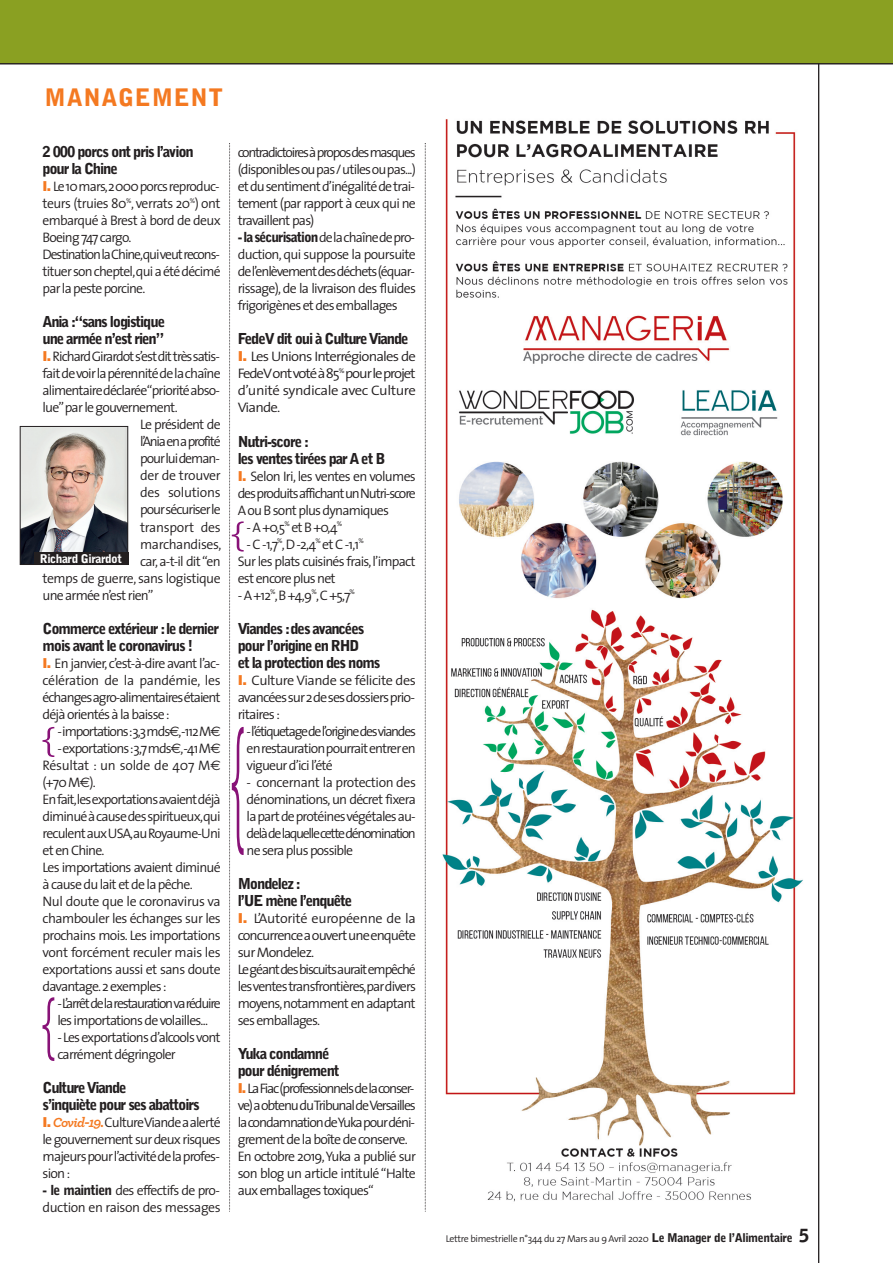
<style>
.page{position:relative;width:893px;height:1263px;background:#fff}
.page>*{position:absolute;margin:0;border:0;box-sizing:border-box;transform-origin:0 0}
.t1{font:900 24px "Bell Gothic";letter-spacing:.03em;color:#f47921}
.t2{font:900 15px/17px "Bell Gothic";letter-spacing:-.075em;color:#231f20}
.t3{font:300 13.8px/17px "The Sans";letter-spacing:-.06em;color:#231f20;text-align:justify}
.t4{font:300 13.8px/17px "The Sans";letter-spacing:-.06em;color:#231f20;text-align:justify;scale:1.07 1}
.t5{font:300 13.8px/17px "The Sans";letter-spacing:-.09em;color:#231f20}
.t6{font:300 13.8px/17px "The Sans";letter-spacing:-.03em;color:#231f20}
.t7{font:300 13.8px/17.1px "The Sans";letter-spacing:-.02em;color:#231f20}
.t8{font:300 13.8px "The Sans";letter-spacing:-.04em;color:#231f20}
.t9{font:900 12px "Bell Gothic";letter-spacing:-.04em;color:#fff}
.t10{font:300 9.9px "The Sans";letter-spacing:-.035em;color:#231f20}
.s1{font-family:"Arial";font-weight:900;color:#f47921}
.s2{font-family:"Euro Sans";font-weight:400}
.s3{font-family:"Archer";font-weight:700;font-style:italic;color:#f47921}
.s4{font-family:"Bell Gothic";font-weight:900}
.s5{font-family:"Bell Gothic";font-weight:900;font-size:12px}
.s6{font-family:"Bell Gothic";font-weight:900;font-size:18px}
</style>
<div class="page">
<div style="left:0;top:0;width:893px;height:64px;background:#8aa022"></div>
<svg style="left:425px;top:143px;width:1px;height:1069px"></svg>
<hr style="left:818px;top:64px;width:1px;height:1199px;background:#231f20">
<img style="left:442px;top:119px;width:361px;height:1083px">
<hr style="left:0;top:63px;width:893px;height:1px;background:#231f20">
<img style="left:22px;top:428px;width:104px;height:135px">
<div style="left:20px;top:426px;width:108px;height:139px;border:1px solid #231f20"></div>
<div style="left:34px;top:552px;width:94px;height:12px;background:#231f20"></div>
<svg style="left:43px;top:727px;width:11px;height:30px"></svg>
<svg style="left:43px;top:997px;width:11px;height:64px"></svg>
<svg style="left:229px;top:143px;width:15px;height:1069px"></svg>
<p class="t1" style="left:45px;top:89px;width:180px">MANAGEMENT</p>
<p class="t2" style="left:43px;top:145px;width:153px">2 000 porcs ont pris l’avion pour la Chine</p>
<p class="t3" style="left:43px;top:180px;width:180px"><span class="s1">I.</span> Le 10 mars,2 000 porcs reproduc&shy;teurs (truies 80<sup>%</sup>, verrats 20<sup>%</sup>) ont embarqué à Brest à bord de deux Boeing 747 cargo.</p>
<p class="t3" style="left:43px;top:248px;width:180px">Destination la Chine,qui veut recons&shy;tituer son cheptel,qui a été décimé par la peste porcine.</p>
<p class="t2" style="left:43px;top:315px;width:124px">Ania :“sans logistique une armée n’est rien”</p>
<p class="t3" style="left:43px;top:350px;width:180px"><span class="s1">I.</span> Richard Girardot s’est dit très satis&shy;fait de voir la pérennité de la chaîne alimentaire déclarée “priorité abso&shy;lue” par le gouvernement.</p>
<p class="t3" style="left:140px;top:418px;width:82px">Le président de</p>
<p class="t5" style="left:140px;top:435px;width:82px">l’Ania en a profité</p>
<p class="t3" style="left:140px;top:452px;width:81px">pour lui deman-</p>
<p class="t7" style="left:140px;top:469px;width:82px">der de trouver</p>
<p class="t7" style="left:140px;top:486px;width:82px">des solutions</p>
<p class="t3" style="left:140px;top:503px;width:82px">pour sécuriser le</p>
<p class="t7" style="left:140px;top:520px;width:82px">transport des</p>
<p class="t6" style="left:140px;top:537px;width:83px">marchandises,</p>
<p class="t3" style="left:140px;top:554px;width:82px">car, a-t-il dit “en</p>
<p class="t8" style="left:43px;top:572px;width:180px">temps de guerre, sans logistique</p>
<p class="t3" style="left:43px;top:588px;width:113px">une armée n’est rien”</p>
<p class="t2" style="left:43px;top:621px;width:178px">Commerce extérieur :le dernier mois avant le coronavirus !</p>
<p class="t3" style="left:43px;top:656px;width:180px"><span class="s1">I.</span> En janvier, c’est-à-dire avant l’ac&shy;célération de la pandémie, les échanges agro-alimentaires étaient déjà orientés à la baisse :</p>
<p class="t3" style="left:57px;top:724px;width:165px">- importations :3,3 mds<span class="s2">€</span>,-112 M<span class="s2">€</span></p>
<p class="t3" style="left:57px;top:741px;width:165px">- exportations :3,7 mds<span class="s2">€</span>,-41 M<span class="s2">€</span></p>
<p class="t7" style="left:43px;top:758px;width:180px">Résultat : un solde de 407 M<span class="s2">€ </span>(+70 M<span class="s2">€</span>).</p>
<p class="t3" style="left:43px;top:792px;width:180px">En fait,les exportations avaient déjà diminué à cause des spiritueux,qui reculent aux USA,au Royaume-Uni et en Chine.</p>
<p class="t3" style="left:43px;top:860px;width:180px">Les importations avaient diminué à cause du lait et de la pêche.</p>
<p class="t3" style="left:43px;top:894px;width:180px">Nul doute que le coronavirus va chambouler les échanges sur les prochains mois. Les importations vont forcément reculer mais les exportations aussi et sans doute davantage. 2 exemples :</p>
<p class="t5" style="left:57px;top:996px;width:165px">- L’arrêt de la restauration va réduire les importations de volailles...</p>
<p class="t3" style="left:57px;top:1030px;width:165px">- Les exportations d’alcools vont carrément dégringoler</p>
<p class="t2" style="left:43px;top:1080px;width:159px">Culture Viande<br>s’inquiète pour ses abattoirs</p>
<p class="t3" style="left:43px;top:1115px;width:180px"><span class="s1">I.</span> <span class="s3">Covid-19.</span> Culture Viande a alerté le gouvernement sur deux risques majeurs pour l’activité de la profes&shy;sion :</p>
<p class="t6" style="left:43px;top:1183px;width:180px"><span class="s4">- le maintien</span> des effectifs de pro&shy;duction en raison des messages</p>
<p class="t9" style="left:40px;top:554px;width:84px">Richard Girardot</p>
<p class="t3" style="left:238px;top:146px;width:180px">contradictoires à propos des masques (disponibles ou pas / utiles ou pas...) et du sentiment d’inégalité de trai&shy;tement (par rapport à ceux qui ne travaillent pas)</p>
<p class="t3" style="left:238px;top:231px;width:180px"><span class="s4">- la sécurisation</span> de la chaîne de pro&shy;duction, qui suppose la poursuite de l’enlèvement des déchets (équar&shy;rissage), de la livraison des fluides frigorigènes et des emballages</p>
<p class="t2" style="left:238px;top:332px;width:172px">FedeV dit oui à Culture Viande</p>
<p class="t4" style="left:238px;top:350px;width:168px"><span class="s1">I.</span> Les Unions Interrégionales de FedeV ont voté à 85<sup>%</sup> pour le projet d’unité syndicale avec Culture Viande.</p>
<p class="t2" style="left:238px;top:434px;width:149px">Nutri-score :<br>les ventes tirées par A et B</p>
<p class="t3" style="left:238px;top:469px;width:180px"><span class="s1">I.</span> Selon Iri, les ventes en volumes des produits affichant un Nutri-score A ou B sont plus dynamiques</p>
<p class="t3" style="left:247px;top:520px;width:97px">- A +0,5<sup>%</sup> et B +0,4<sup>%</sup></p>
<p class="t3" style="left:247px;top:537px;width:119px">- C -1,7<sup>%</sup>,D -2,4<sup>%</sup> et C -1,1<sup>%</sup></p>
<p class="t3" style="left:238px;top:554px;width:179px">Sur les plats cuisinés frais, l’impact est encore plus net</p>
<p class="t3" style="left:238px;top:588px;width:119px">- A +12<sup>%</sup>,B +4,9<sup>%</sup>,C +5,7<sup>%</sup></p>
<p class="t2" style="left:238px;top:621px;width:144px">Viandes :des avancées pour l’origine en RHD<br>et la protection des noms</p>
<p class="t3" style="left:238px;top:673px;width:180px"><span class="s1">I.</span> Culture Viande se félicite des avancées sur 2 de ses dossiers prio&shy;ritaires :</p>
<p class="t3" style="left:247px;top:724px;width:171px">- l’étiquetage de l’origine des viandes en restauration pourrait entrer en vigueur d’ici l’été</p>
<p class="t3" style="left:247px;top:775px;width:171px">- concernant la protection des dénominations, un décret fixera la part de protéines végétales au&shy;delà de laquelle cette dénomination ne sera plus possible</p>
<p class="t2" style="left:238px;top:876px;width:116px">Mondelez :<br>l’UE mène l’enquête</p>
<p class="t3" style="left:238px;top:911px;width:180px"><span class="s1">I.</span> L’Autorité européenne de la concurrence a ouvert une enquête sur Mondelez.</p>
<p class="t3" style="left:238px;top:962px;width:180px">Le géant des biscuits aurait empêché les ventes transfrontières,par divers moyens, notamment en adaptant ses emballages.</p>
<p class="t2" style="left:238px;top:1046px;width:104px">Yuka condamné pour dénigrement</p>
<p class="t3" style="left:238px;top:1081px;width:180px"><span class="s1">I.</span> La Fiac (professionnels de la conser&shy;ve) a obtenu du Tribunal de Versailles la condamnation de Yuka pour déni&shy;grement de la boîte de conserve.</p>
<p class="t3" style="left:238px;top:1149px;width:180px">En octobre 2019, Yuka a publié sur son blog un article intitulé “Halte aux emballages toxiques“</p>
<p class="t10" style="left:446px;top:1235px;width:365px">Lettre bimestrielle n°344 du 27 Mars au 9 Avril 2020 <span class="s5">Le Manager de l’Alimentaire</span> <span class="s6">5</span></p>
</div>
